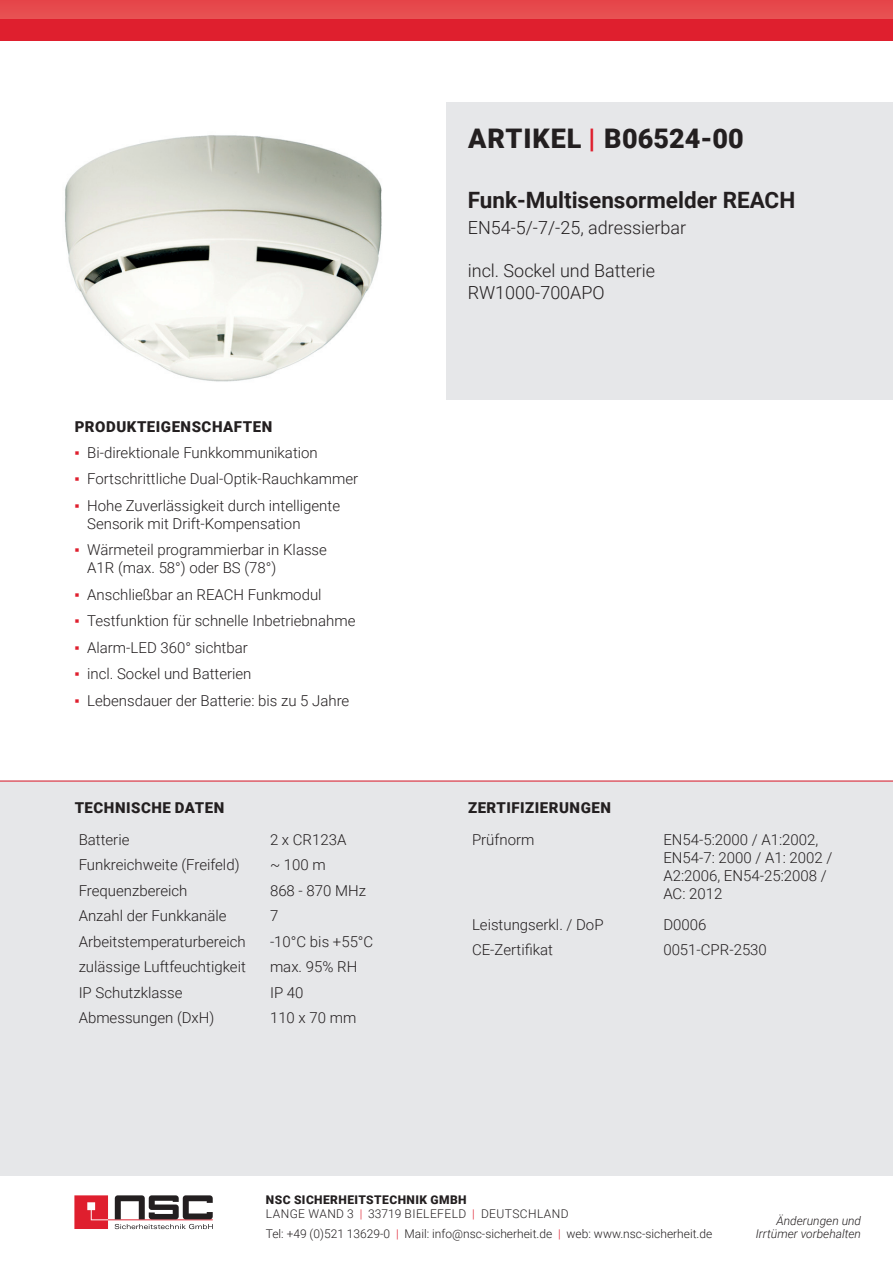
<style>
.page{position:relative;width:893px;height:1263px;background:#fff}
.page>*{position:absolute;margin:0;border:0;box-sizing:border-box;transform-origin:0 0}
.t1{font:900 27px "Roboto";letter-spacing:.015em;color:#231f20}
.t2{font:700 22.5px "Roboto";color:#231f20}
.t3{font:300 18px/21.6px "Roboto";color:#231f20}
.t4{font:300 15px/18px "Roboto";color:#231f20}
.t5{font:900 15px "Roboto";letter-spacing:.035em;color:#231f20}
.t6{font:300 12px "Roboto";color:#231f20}
.t7{font:300 12px/13.5px "Roboto";letter-spacing:.035em;color:#231f20}
.t8{font:italic 300 12px/13.5px "Roboto";color:#231f20;text-align:right}
.s1{font-family:"Arial Narrow";font-weight:400;color:#df1f2e}
.s2{color:#df1f2e}
.s3{font-weight:900}
</style>
<div class="page">
<div style="left:0;top:781px;width:893px;height:395px;background:#e6e7e9"></div>
<div style="left:446px;top:102px;width:447px;height:298px;background:#e6e7e9"></div>
<hr style="left:0;top:781px;width:893px;height:1px;background:#df1f2e">
<div style="left:0;top:0;width:893px;height:40px;background:#df1f2e"></div>
<div style="left:0;top:0;width:893px;height:19px;background:#e64b4e"></div>
<svg style="left:74px;top:1195px;width:139px;height:34px"></svg>
<img style="left:65px;top:135px;width:317px;height:247px">
<p class="t5" style="left:75px;top:416px;width:199px">PRODUKTEIGENSCHAFTEN</p>
<p class="t4" style="left:74px;top:443px;width:245px"><span class="s1">▪</span> Bi-direktionale Funkkommunikation</p>
<p class="t4" style="left:74px;top:469px;width:285px"><span class="s1">▪</span> Fortschrittliche Dual-Optik-Rauchkammer</p>
<p class="t4" style="left:87px;top:496px;width:254px;text-indent:-13px"><span class="s1">▪</span> Hohe Zuverlässigkeit durch intelligente<br>Sensorik mit Drift-Kompensation</p>
<p class="t4" style="left:87px;top:540px;width:241px;text-indent:-13px"><span class="s1">▪</span> Wärmeteil programmierbar in Klasse<br>A1R (max. 58°) oder BS (78°)</p>
<p class="t4" style="left:74px;top:585px;width:249px"><span class="s1">▪</span> Anschließbar an REACH Funkmodul</p>
<p class="t4" style="left:74px;top:611px;width:283px"><span class="s1">▪</span> Testfunktion für schnelle Inbetriebnahme</p>
<p class="t4" style="left:74px;top:638px;width:175px"><span class="s1">▪</span> Alarm-LED 360° sichtbar</p>
<p class="t4" style="left:74px;top:664px;width:179px"><span class="s1">▪</span> incl. Sockel und Batterien</p>
<p class="t4" style="left:74px;top:691px;width:276px"><span class="s1">▪</span> Lebensdauer der Batterie: bis zu 5 Jahre</p>
<h1 class="t1" style="left:468px;top:119px;width:277px">ARTIKEL <span class="s2">|</span> B06524-00</h1>
<h2 class="t2" style="left:468px;top:184px;width:329px">Funk-Multisensormelder REACH</h2>
<p class="t3" style="left:468px;top:216px;width:220px">EN54-5/-7/-25, adressierbar</p>
<p class="t3" style="left:468px;top:259px;width:189px">incl. Sockel und Batterie<br>RW1000-700APO</p>
<p class="t5" style="left:75px;top:797px;width:151px">TECHNISCHE DATEN</p>
<p class="t5" style="left:468px;top:797px;width:144px">ZERTIFIZIERUNGEN</p>
<p class="t4" style="left:79px;top:830px;width:52px">Batterie</p>
<p class="t4" style="left:270px;top:830px;width:78px">2 x CR123A</p>
<p class="t4" style="left:79px;top:855px;width:162px">Funkreichweite (Freifeld)</p>
<p class="t4" style="left:270px;top:855px;width:57px">~ 100 m</p>
<p class="t4" style="left:79px;top:881px;width:110px">Frequenzbereich</p>
<p class="t4" style="left:270px;top:881px;width:97px">868 - 870 MHz</p>
<p class="t4" style="left:79px;top:906px;width:149px">Anzahl der Funkkanäle</p>
<p class="t4" style="left:270px;top:906px;width:10px">7</p>
<p class="t4" style="left:79px;top:932px;width:169px">Arbeitstemperaturbereich</p>
<p class="t4" style="left:270px;top:932px;width:105px">-10°C bis +55°C</p>
<p class="t4" style="left:79px;top:957px;width:169px">zulässige Luftfeuchtigkeit</p>
<p class="t4" style="left:270px;top:957px;width:89px">max. 95% RH</p>
<p class="t4" style="left:79px;top:983px;width:105px">IP Schutzklasse</p>
<p class="t4" style="left:270px;top:983px;width:35px">IP 40</p>
<p class="t4" style="left:79px;top:1008px;width:137px">Abmessungen (DxH)</p>
<p class="t4" style="left:270px;top:1008px;width:88px">110 x 70 mm</p>
<p class="t4" style="left:472px;top:830px;width:64px">Prüfnorm</p>
<p class="t4" style="left:663px;top:830px;width:171px">EN54-5:2000 / A1:2002,<br>EN54-7: 2000 / A1: 2002 /<br>A2:2006, EN54-25:2008 /<br>AC: 2012</p>
<p class="t4" style="left:472px;top:915px;width:133px">Leistungserkl. / DoP</p>
<p class="t4" style="left:663px;top:915px;width:45px">D0006</p>
<p class="t4" style="left:472px;top:940px;width:82px">CE-Zertifikat</p>
<p class="t4" style="left:663px;top:940px;width:105px">0051-CPR-2530</p>
<p class="t7" style="left:266px;top:1193px;width:304px"><span class="s3">NSC SICHERHEITSTECHNIK GMBH<br></span>LANGE WAND 3 <span class="s2">|</span> 33719 BIELEFELD <span class="s2">|</span> DEUTSCHLAND</p>
<p class="t6" style="left:266px;top:1225px;width:448px">Tel: +49 (0)521 13629-0 <span class="s2">|</span> Mail: info@nsc-sicherheit.de <span class="s2">|</span> web: www.nsc-sicherheit.de</p>
<p class="t8" style="left:756px;top:1213px;width:107px">Änderungen und<br>Irrtümer vorbehalten</p>
</div>
